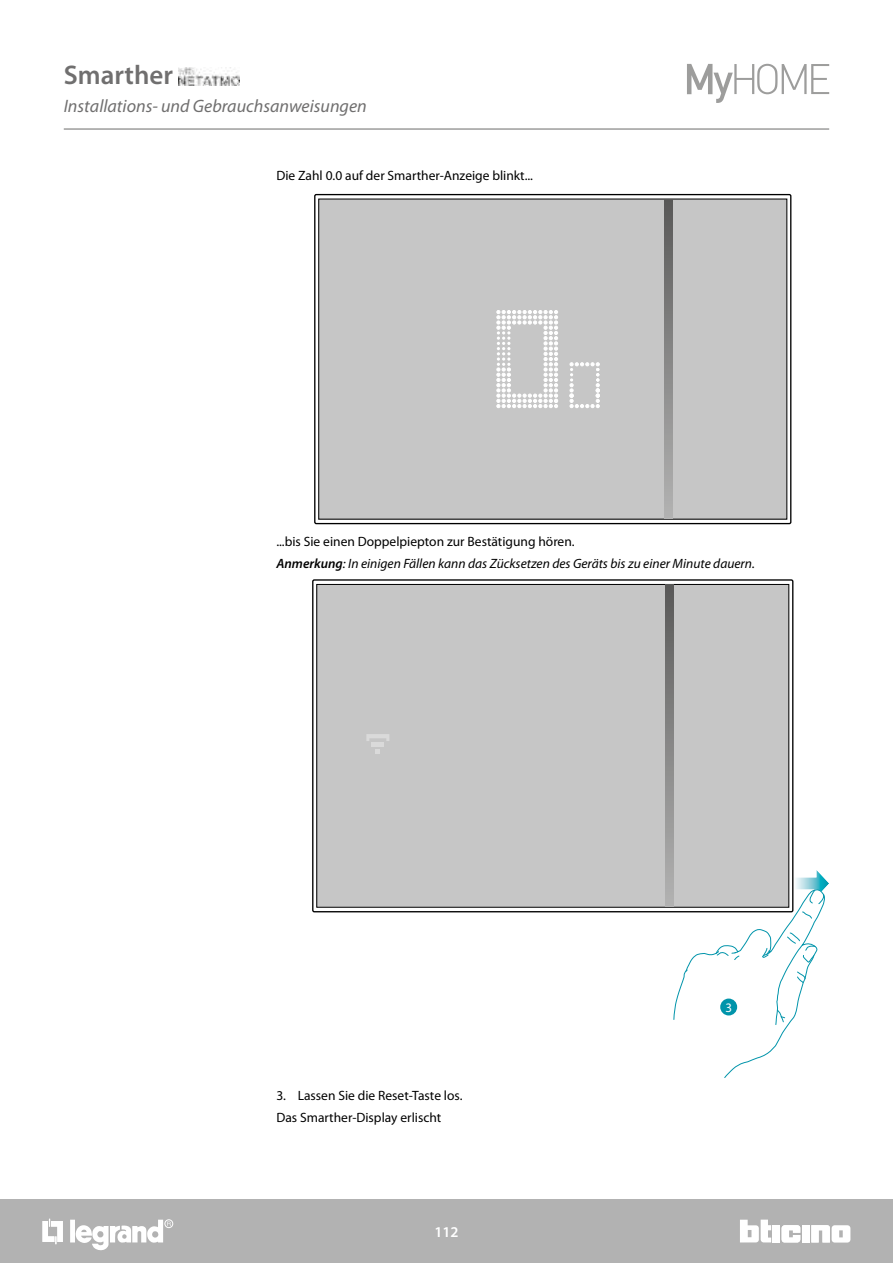
<style>
.page{position:relative;width:893px;height:1263px;background:#fff}
.page>*{position:absolute;margin:0;border:0;box-sizing:border-box;transform-origin:0 0}
.t1{font:600 27px "Myriad Pro";color:#706f6f}
.t2{font:italic 18px "Myriad Pro";color:#706f6f}
.t3{font:600 15px "Myriad Pro";color:#fff}
.t4{font:13.5px "Myriad Pro";color:#000}
.t5{font:italic 13.5px "Myriad Pro";color:#000}
.t6{font:13.05px "Myriad Pro";color:#fff}
.s1{font-weight:600}
</style>
<div class="page">
<div style="left:0;top:1199px;width:893px;height:64px;background:#b2b2b2"></div>
<hr style="left:64px;top:128px;width:765px;height:2px;background:#9d9d9c">
<div style="left:772px;top:1225px;width:8px;height:17px;background:#fff"></div>
<div style="left:802px;top:1225px;width:8px;height:17px;background:#fff"></div>
<svg style="left:740px;top:1219px;width:31px;height:23px"></svg>
<svg style="left:782px;top:1225px;width:18px;height:17px"></svg>
<svg style="left:811px;top:1225px;width:39px;height:17px"></svg>
<svg style="left:687px;top:64px;width:142px;height:39px"></svg>
<div style="left:70px;top:1220px;width:5px;height:22px;background:#fff"></div>
<svg style="left:43px;top:1219px;width:20px;height:25px"></svg>
<div style="left:165px;top:1219px;width:8px;height:9px;border:1px solid #fff;border-radius:50%"></div>
<svg style="left:75px;top:1220px;width:96px;height:31px"></svg>
<img style="left:179px;top:67px;width:61px;height:18px">
<svg style="left:315px;top:195px;width:476px;height:329px"></svg>
<div style="left:314px;top:194px;width:477px;height:330px;border:1px solid #000;border-radius:2px"></div>
<div style="left:319px;top:199px;width:468px;height:320px;background:#c6c6c6"></div>
<div style="left:716px;top:343px;width:29px;height:29px;border:2px solid #fff;border-radius:50%"></div>
<svg style="left:716px;top:343px;width:29px;height:23px"></svg>
<div style="left:570px;top:310px;width:10px;height:10px;border:2px solid #fff;border-radius:50%"></div>
<svg style="left:570px;top:362px;width:29px;height:46px"></svg>
<svg style="left:497px;top:310px;width:61px;height:98px"></svg>
<svg style="left:664px;top:199px;width:9px;height:320px;background:#868685"></svg>
<svg style="left:313px;top:580px;width:480px;height:332px"></svg>
<div style="left:317px;top:584px;width:472px;height:323px;background:#c6c6c6"></div>
<svg style="left:375px;top:750px;width:5px;height:4px"></svg>
<hr style="left:372px;top:742px;width:12px;height:4px;background:#dadada">
<svg style="left:366px;top:734px;width:23px;height:7px"></svg>
<svg style="left:665px;top:585px;width:9px;height:322px;background:#868585"></svg>
<svg style="left:673px;top:870px;width:156px;height:208px"></svg>
<svg style="left:718px;top:997px;width:21px;height:20px"></svg>
<div style="left:720px;top:998px;width:17px;height:17px;background:#0094aa;border-radius:50%"></div>
<h1 class="t1" style="left:64px;top:65px;width:111px">Smarther</h1>
<h2 class="t2" style="left:64px;top:97px;width:305px">Installations- und Gebrauchsanweisungen</h2>
<p class="t4" style="left:276px;top:169px;width:258px">Die Zahl 0.0 auf der Smarther-Anzeige blinkt...</p>
<p class="t4" style="left:276px;top:535px;width:300px">...bis Sie einen Doppelpiepton zur Bestätigung hören.</p>
<p class="t5" style="left:276px;top:556px;width:480px"><span class="s1">Anmerkung</span>: In einigen Fällen kann das Zücksetzen des Geräts bis zu einer Minute dauern.</p>
<p class="t4" style="left:276px;top:1089px;width:188px">3. Lassen Sie die Reset-Taste los.</p>
<p class="t4" style="left:276px;top:1110px;width:166px">Das Smarther-Display erlischt</p>
<p class="t3" style="left:434px;top:1226px;width:26px">112</p>
<p class="t6" style="left:725px;top:1001px;width:8px">3</p>
</div>
